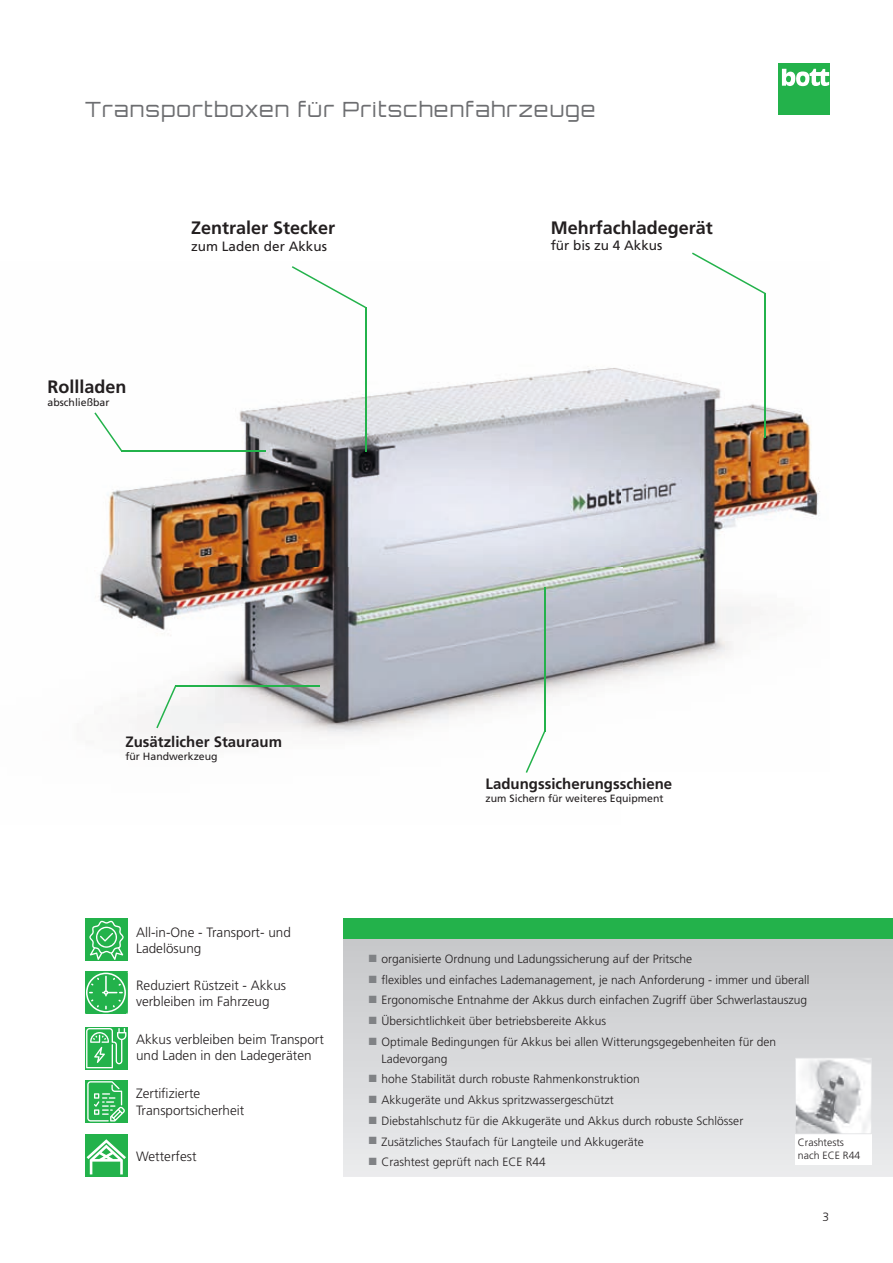
<style>
.page{position:relative;width:893px;height:1263px;background:#fff}
.page>*{position:absolute;margin:0;border:0;box-sizing:border-box;transform-origin:0 0}
.t1{font:300 21px "Orbitron CE";letter-spacing:.06em;color:#6c6d70}
.t2{font:700 18px "Frutiger LT Pro";color:#231f20}
.t3{font:700 15px "Frutiger LT Pro";color:#231f20}
.t4{font:300 13.5px/16.5px "Frutiger LT Pro";color:#231f20}
.t5{font:13.5px "Frutiger LT Pro";color:#231f20}
.t6{font:300 12px/16.5px "Frutiger LT Pro";color:#231f20}
.t7{font:10.5px "Frutiger LT Pro";color:#231f20}
.t8{font:300 10.5px/12.6px "Frutiger LT Pro";color:#231f20}
.s1{color:#808285}
</style>
<div class="page">
<div style="left:778px;top:64px;width:51px;height:51px;background:#23b24b"></div>
<svg style="left:782px;top:69px;width:47px;height:17px"></svg>
<div style="left:344px;top:918px;width:549px;height:22px;background:#23b24b"></div>
<div style="left:344px;top:940px;width:549px;height:237px;background:linear-gradient(to bottom,#c7c8ca,#eaebed)"></div>
<img style="left:98px;top:294px;width:722px;height:479px">
<hr style="left:365px;top:307px;width:1px;height:145px;background:#23b24b">
<svg style="left:292px;top:266px;width:74px;height:42px"></svg>
<hr style="left:121px;top:450px;width:145px;height:2px;background:#23b24b">
<svg style="left:94px;top:412px;width:28px;height:39px"></svg>
<hr style="left:175px;top:685px;width:145px;height:2px;background:#23b24b">
<svg style="left:156px;top:685px;width:20px;height:43px"></svg>
<hr style="left:765px;top:293px;width:1px;height:145px;background:#23b24b">
<svg style="left:692px;top:252px;width:74px;height:42px"></svg>
<hr style="left:544px;top:587px;width:2px;height:144px;background:#23b24b">
<svg style="left:526px;top:730px;width:20px;height:43px"></svg>
<div style="left:85px;top:918px;width:43px;height:43px;background:#23b24b"></div>
<svg style="left:89px;top:920px;width:35px;height:40px"></svg>
<svg style="left:85px;top:972px;width:43px;height:42px;background:#45be67"></svg>
<div style="left:85px;top:1027px;width:43px;height:42px;background:#23b24b"></div>
<svg style="left:86px;top:1028px;width:40px;height:40px"></svg>
<div style="left:85px;top:1080px;width:43px;height:43px;background:linear-gradient(to bottom,#23b24b,#23b24b)"></div>
<svg style="left:87px;top:1081px;width:38px;height:40px;background:#56c374"></svg>
<div style="left:85px;top:1134px;width:43px;height:43px;background:#23b24b"></div>
<svg style="left:87px;top:1139px;width:39px;height:35px"></svg>
<div style="left:795px;top:1071px;width:77px;height:93px;background:#fff"></div>
<div style="left:798px;top:1138px;width:72px;height:27px;background:#fff"></div>
<svg style="left:795px;top:1058px;width:77px;height:76px"></svg>
<h1 class="t1" style="left:85px;top:97px;width:512px">Transportboxen für Pritschenfahrzeuge</h1>
<h2 class="t2" style="left:48px;top:376px;width:81px">Rollladen</h2>
<p class="t7" style="left:48px;top:397px;width:63px">abschließbar</p>
<h2 class="t2" style="left:191px;top:217px;width:146px">Zentraler Stecker</h2>
<p class="t5" style="left:191px;top:238px;width:137px">zum Laden der Akkus</p>
<p class="t3" style="left:125px;top:732px;width:158px">Zusätzlicher Stauraum</p>
<p class="t7" style="left:125px;top:750px;width:94px">für Handwerkzeug</p>
<h2 class="t2" style="left:551px;top:217px;width:164px">Mehrfachladegerät</h2>
<p class="t5" style="left:551px;top:237px;width:113px">für bis zu 4 Akkus</p>
<p class="t3" style="left:486px;top:774px;width:188px">Ladungssicherungsschiene</p>
<p class="t7" style="left:486px;top:792px;width:179px">zum Sichern für weiteres Equipment</p>
<p class="t4" style="left:136px;top:924px;width:156px">All-in-One - Transport- und<br>Ladelösung</p>
<p class="t4" style="left:136px;top:977px;width:152px">Reduziert Rüstzeit - Akkus verbleiben im Fahrzeug</p>
<p class="t4" style="left:136px;top:1031px;width:189px">Akkus verbleiben beim Transport und Laden in den Ladegeräten</p>
<p class="t4" style="left:136px;top:1085px;width:110px">Zertifizierte<br>Transportsicherheit</p>
<p class="t4" style="left:136px;top:1148px;width:62px">Wetterfest</p>
<p class="t8" style="left:798px;top:1136px;width:64px">Crashtests nach ECE R44</p>
<p class="t6" style="left:369px;top:951px;width:325px"><span class="s1">■</span> organisierte Ordnung und Ladungssicherung auf der Pritsche</p>
<p class="t6" style="left:369px;top:971px;width:442px"><span class="s1">■</span> flexibles und einfaches Lademanagement, je nach Anforderung - immer und überall</p>
<p class="t6" style="left:369px;top:992px;width:440px"><span class="s1">■</span> Ergonomische Entnahme der Akkus durch einfachen Zugriff über Schwerlastauszug</p>
<p class="t6" style="left:369px;top:1013px;width:239px"><span class="s1">■</span> Übersichtlichkeit über betriebsbereite Akkus</p>
<p class="t6" style="left:382px;top:1034px;width:396px;text-indent:-13px"><span class="s1">■</span> Optimale Bedingungen für Akkus bei allen Witterungsgegebenheiten für den<br>Ladevorgang</p>
<p class="t6" style="left:369px;top:1071px;width:273px"><span class="s1">■</span> hohe Stabilität durch robuste Rahmenkonstruktion</p>
<p class="t6" style="left:369px;top:1092px;width:246px"><span class="s1">■</span> Akkugeräte und Akkus spritzwassergeschützt</p>
<p class="t6" style="left:369px;top:1112px;width:376px"><span class="s1">■</span> Diebstahlschutz für die Akkugeräte und Akkus durch robuste Schlösser</p>
<p class="t6" style="left:369px;top:1133px;width:276px"><span class="s1">■</span> Zusätzliches Staufach für Langteile und Akkugeräte</p>
<p class="t6" style="left:369px;top:1154px;width:178px"><span class="s1">■</span> Crashtest geprüft nach ECE R44</p>
<p class="t6" style="left:822px;top:1208px;width:8px">3</p>
</div>
